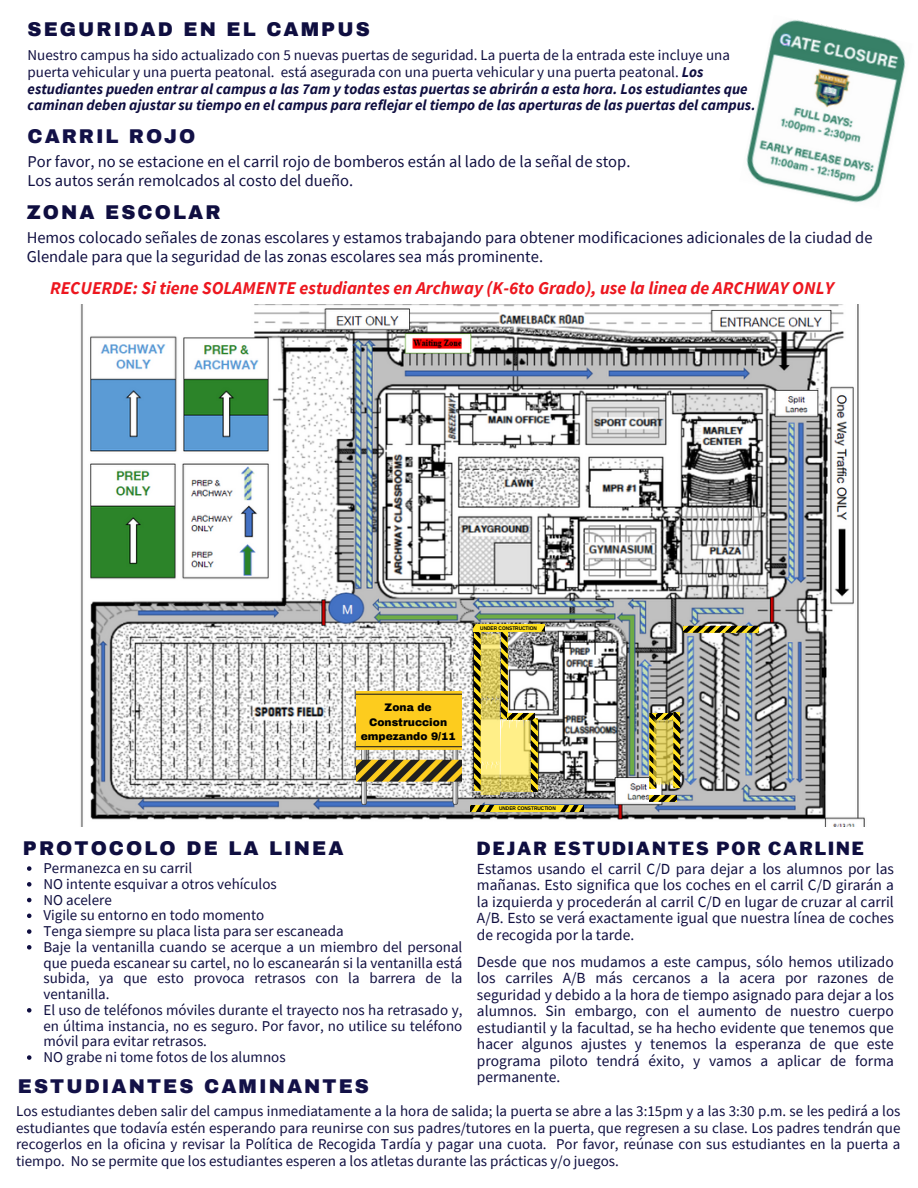
<style>
.page{position:relative;width:918px;height:1188px;background:#fff}
.page>*{position:absolute;margin:0;border:0;box-sizing:border-box;transform-origin:0 0}
.t1{font:900 19.5px "Archivo";letter-spacing:.105em;color:#0f0e40}
.t2{font:900 19.5px "Archivo";letter-spacing:.105em;color:#131147}
.t3{font:italic 700 18px "Source Sans Pro";color:#ed171f}
.t4{font:900 18px "Libre Franklin";letter-spacing:.105em;color:#0f0e40}
.t5{font:16.5px/19.2px "Source Sans Pro";color:#0f0e40}
.t6{font:15.45px/16.5px "Source Sans Pro";color:#0f0e40;text-align:justify}
.t7{font:15px/15.8px "Source Sans Pro";color:#0f0e40;text-align:justify}
.t8{font:italic 700 15px/16.8px "Source Sans Pro";color:#0f0e40}
.t9{font:900 10.8px/14.2px "Archivo";color:#000;text-align:center}
.t10{font:700 5.25px "Liberation Sans";color:#000;scale:.9 1}
.s1{font-weight:400;font-style:normal}
</style>
<div class="page">
<img style="left:80px;top:304px;width:785px;height:522px">
<div style="left:470px;top:805px;width:113px;height:7px;background:#ffe121"></div>
<svg style="left:560px;top:805px;width:23px;height:7px"></svg>
<svg style="left:470px;top:805px;width:24px;height:7px"></svg>
<svg style="left:649px;top:795px;width:27px;height:7px"></svg>
<svg style="left:684px;top:626px;width:75px;height:7px"></svg>
<img style="left:356px;top:692px;width:106px;height:112px">
<svg style="left:473px;top:625px;width:71px;height:169px;background:#c2b770"></svg>
<svg style="left:650px;top:712px;width:30px;height:76px;background:#ad9f3f"></svg>
<img style="left:746px;top:19px;width:160px;height:184px">
<svg style="left:27px;top:866px;width:4px;height:5px"></svg>
<svg style="left:27px;top:882px;width:4px;height:5px"></svg>
<svg style="left:27px;top:898px;width:4px;height:4px"></svg>
<svg style="left:27px;top:914px;width:4px;height:4px"></svg>
<svg style="left:27px;top:929px;width:4px;height:5px"></svg>
<svg style="left:27px;top:945px;width:4px;height:5px"></svg>
<svg style="left:27px;top:1008px;width:4px;height:5px"></svg>
<svg style="left:27px;top:1055px;width:4px;height:5px"></svg>
<p class="t1" style="left:28px;top:19px;width:344px">SEGURIDAD EN EL CAMPUS</p>
<p class="t8" style="left:28px;top:46px;width:730px"><span class="s1">Nuestro campus ha sido actualizado con 5 nuevas puertas de seguridad. La puerta de la entrada este incluye una puerta vehicular y una puerta peatonal. está asegurada con una puerta vehicular y una puerta peatonal.</span> Los estudiantes pueden entrar al campus a las 7am y todas estas puertas se abrirán a esta hora. Los estudiantes que caminan deben ajustar su tiempo en el campus para reflejar el tiempo de las aperturas de las puertas del campus.</p>
<p class="t2" style="left:28px;top:126px;width:169px">CARRIL ROJO</p>
<p class="t5" style="left:28px;top:151px;width:604px">Por favor, no se estacione en el carril rojo de bomberos están al lado de la señal de stop.</p>
<p class="t5" style="left:28px;top:170px;width:327px">Los autos serán remolcados al costo del dueño.</p>
<p class="t1" style="left:27px;top:202px;width:195px">ZONA ESCOLAR</p>
<p class="t5" style="left:27px;top:228px;width:847px">Hemos colocado señales de zonas escolares y estamos trabajando para obtener modificaciones adicionales de la ciudad de<br>Glendale para que la seguridad de las zonas escolares sea más prominente.</p>
<p class="t3" style="left:50px;top:277px;width:785px">RECUERDE: Si tiene SOLAMENTE estudiantes en Archway (K-6to Grado), use la linea de ARCHWAY ONLY</p>
<p class="t10" style="left:480px;top:625px;width:65px">UNDER CONSTRUCTION</p>
<p class="t9" style="left:369px;top:701px;width:80px">Zona de<br>Construccion</p>
<p class="t9" style="left:361px;top:729px;width:96px">empezando 9/11</p>
<p class="t10" style="left:499px;top:806px;width:65px">UNDER CONSTRUCTION</p>
<p class="t1" style="left:23px;top:838px;width:322px">PROTOCOLO DE LA LINEA</p>
<p class="t7" style="left:43px;top:860px;width:150px">Permanezca en su carril</p>
<p class="t7" style="left:43px;top:876px;width:235px">NO intente esquivar a otros vehículos</p>
<p class="t7" style="left:43px;top:891px;width:70px">NO acelere</p>
<p class="t7" style="left:43px;top:907px;width:222px">Vigile su entorno en todo momento</p>
<p class="t7" style="left:43px;top:923px;width:302px">Tenga siempre su placa lista para ser escaneada</p>
<p class="t7" style="left:43px;top:939px;width:420px">Baje la ventanilla cuando se acerque a un miembro del personal que pueda escanear su cartel, no lo escanearán si la ventanilla está subida, ya que esto provoca retrasos con la barrera de la ventanilla.</p>
<p class="t7" style="left:43px;top:1002px;width:420px">El uso de teléfonos móviles durante el trayecto nos ha retrasado y, en última instancia, no es seguro. Por favor, no utilice su teléfono móvil para evitar retrasos.</p>
<p class="t7" style="left:43px;top:1049px;width:244px">NO grabe ni tome fotos de los alumnos</p>
<p class="t7" style="left:16px;top:1102px;width:886px;line-height:16.8px">Los estudiantes deben salir del campus inmediatamente a la hora de salida; la puerta se abre a las 3:15pm y a las 3:30 p.m. se les pedirá a los estudiantes que todavía estén esperando para reunirse con sus padres/tutores en la puerta, que regresen a su clase. Los padres tendrán que recogerlos en la oficina y revisar la Política de Recogida Tardía y pagar una cuota. Por favor, reúnase con sus estudiantes en la puerta a tiempo. No se permite que los estudiantes esperen a los atletas durante las prácticas y/o juegos.</p>
<p class="t4" style="left:477px;top:838px;width:388px">DEJAR ESTUDIANTES POR CARLINE</p>
<p class="t6" style="left:477px;top:860px;width:418px">Estamos usando el carril C/D para dejar a los alumnos por las mañanas. Esto significa que los coches en el carril C/D girarán a la izquierda y procederán al carril C/D en lugar de cruzar al carril A/B. Esto se verá exactamente igual que nuestra línea de coches de recogida por la tarde.</p>
<p class="t6" style="left:477px;top:953px;width:418px">Desde que nos mudamos a este campus, sólo hemos utilizado los carriles A/B más cercanos a la acera por razones de seguridad y debido a la hora de tiempo asignado para dejar a los alumnos. Sin embargo, con el aumento de nuestro cuerpo estudiantil y la facultad, se ha hecho evidente que tenemos que hacer algunos ajustes y tenemos la esperanza de que este programa piloto tendrá éxito, y vamos a aplicar de forma permanente.</p>
<p class="t2" style="left:18px;top:1076px;width:352px">ESTUDIANTES CAMINANTES</p>
</div>
